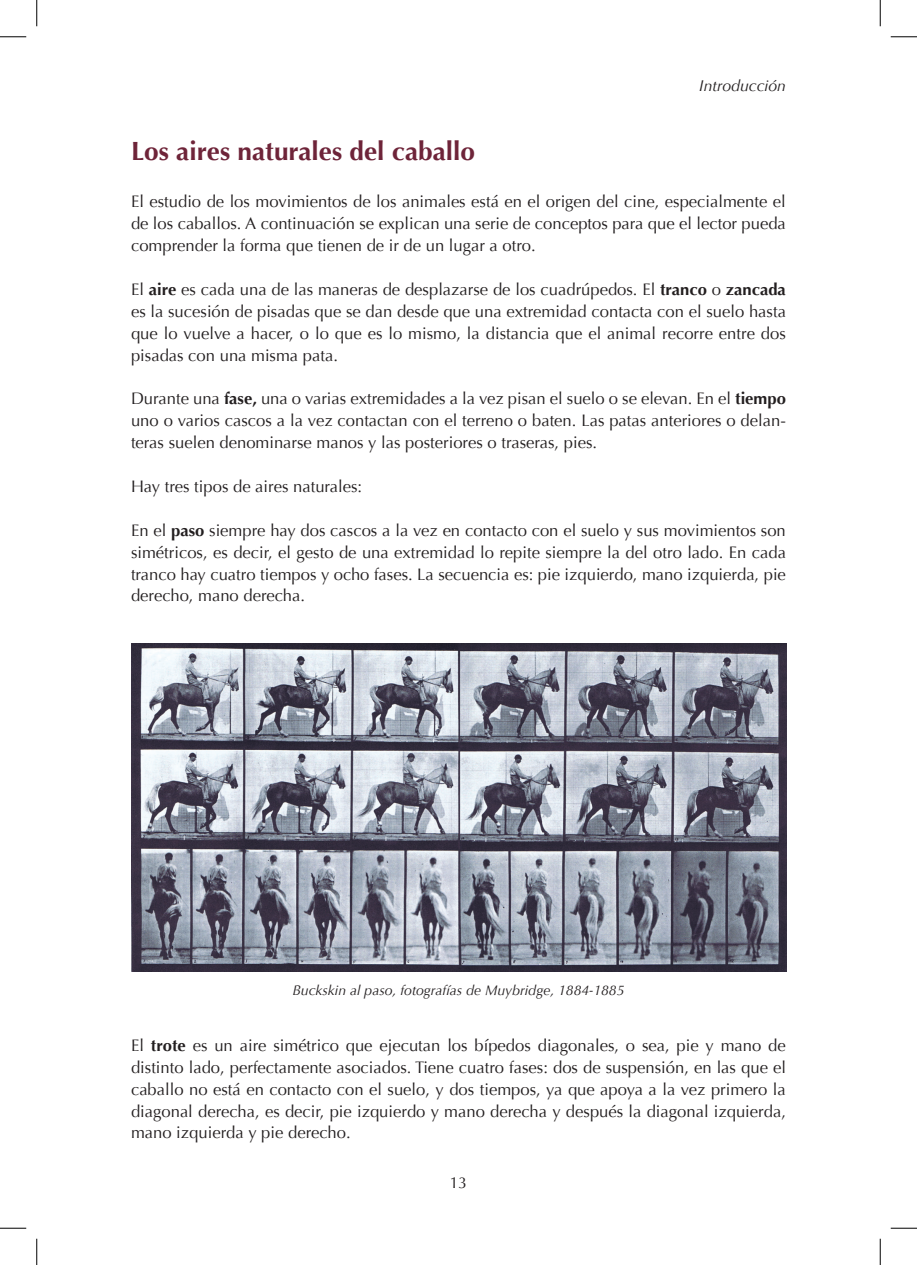
<style>
.page{position:relative;width:917px;height:1265px;background:#fff}
.page>*{position:absolute;margin:0;border:0;box-sizing:border-box;transform-origin:0 0}
.Texto_independiente{font:700 26.25px "Optima";color:#6e2439}
.Texto_independiente-2{font:16.62px/21.9px "Optima";color:#231f20;text-align:justify}
.t1{font:italic 15.75px "Optima";color:#231f20}
.t2{font:15.75px "Optima";color:#231f20}
.Texto_independiente-3{font:italic 14px "Optima";color:#231f20}
.s1{font-weight:700}
</style>
<div class="page">
<img style="left:131px;top:643px;width:656px;height:328px">
<svg style="left:0;top:36px;width:26px;height:1px"></svg>
<svg style="left:891px;top:36px;width:26px;height:1px"></svg>
<svg style="left:0;top:1227px;width:26px;height:1px"></svg>
<svg style="left:891px;top:1227px;width:26px;height:1px"></svg>
<svg style="left:36px;top:0;width:1px;height:26px"></svg>
<svg style="left:36px;top:1238px;width:1px;height:26px"></svg>
<svg style="left:880px;top:0;width:1px;height:26px"></svg>
<svg style="left:880px;top:1238px;width:1px;height:26px"></svg>
<p class="t1" style="left:699px;top:76px;width:88px">Introducción</p>
<p class="Texto_independiente" style="left:131px;top:136px;width:345px">Los aires naturales del caballo</p>
<p class="Texto_independiente-2" style="left:131px;top:191px;width:656px">El estudio de los movimientos de los animales está en el origen del cine, especialmente el de los caballos. A continuación se explican una serie de conceptos para que el lector pueda comprender la forma que tienen de ir de un lugar a otro.</p>
<p class="Texto_independiente-2" style="left:131px;top:278px;width:656px">El <span class="s1">aire</span> es cada una de las maneras de desplazarse de los cuadrúpedos. El <span class="s1">tranco</span> o <span class="s1">zancada </span>es la sucesión de pisadas que se dan desde que una extremidad contacta con el suelo hasta que lo vuelve a hacer, o lo que es lo mismo, la distancia que el animal recorre entre dos pisadas con una misma pata.</p>
<p class="Texto_independiente-2" style="left:131px;top:388px;width:656px">Durante una <span class="s1">fase,</span> una o varias extremidades a la vez pisan el suelo o se elevan. En el <span class="s1">tiempo </span>uno o varios cascos a la vez contactan con el terreno o baten. Las patas anteriores o delan&shy;teras suelen denominarse manos y las posteriores o traseras, pies.</p>
<p class="Texto_independiente-2" style="left:131px;top:475px;width:233px">Hay tres tipos de aires naturales:</p>
<p class="Texto_independiente-2" style="left:131px;top:519px;width:656px">En el <span class="s1">paso</span> siempre hay dos cascos a la vez en contacto con el suelo y sus movimientos son simétricos, es decir, el gesto de una extremidad lo repite siempre la del otro lado. En cada tranco hay cuatro tiempos y ocho fases. La secuencia es: pie izquierdo, mano izquierda, pie derecho, mano derecha.</p>
<p class="Texto_independiente-3" style="left:292px;top:982px;width:334px">Buckskin al paso, fotografías de Muybridge, 1884-1885</p>
<p class="Texto_independiente-2" style="left:131px;top:1034px;width:656px">El <span class="s1">trote</span> es un aire simétrico que ejecutan los bípedos diagonales, o sea, pie y mano de distinto lado, perfectamente asociados. Tiene cuatro fases: dos de suspensión, en las que el caballo no está en contacto con el suelo, y dos tiempos, ya que apoya a la vez primero la diagonal derecha, es decir, pie izquierdo y mano derecha y después la diagonal izquierda, mano izquierda y pie derecho.</p>
<p class="t2" style="left:450px;top:1173px;width:19px">13</p>
</div>
